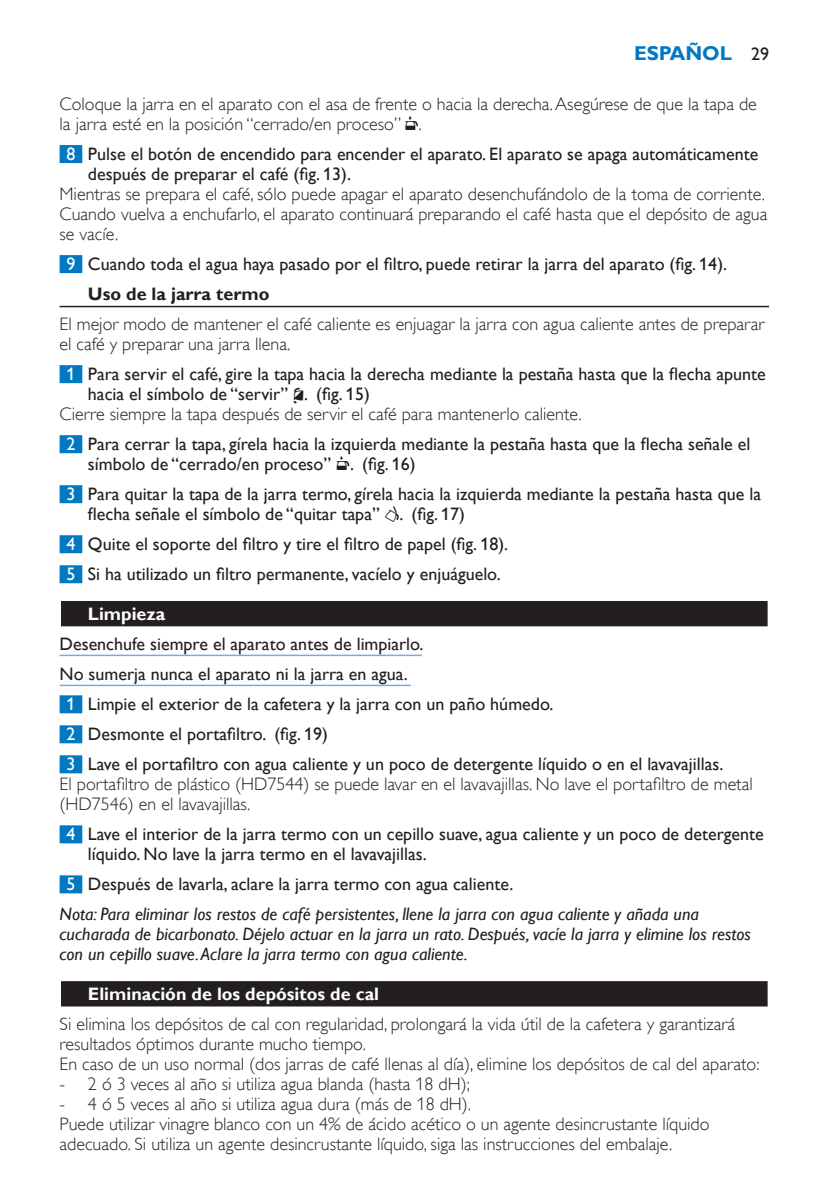
<style>
.page{position:relative;width:840px;height:1191px;background:#fff}
.page>*{position:absolute;margin:0;border:0;box-sizing:border-box;transform-origin:0 0}
.t1{font:700 20px "Gill Sans Alt One WGL";color:#0079c2}
.t2{font:18px/20px "Gill Sans Alt One WGL";color:#231f20}
.t3{font:18px/20px "Gill Sans Alt One WGL Light";color:#231f20}
.t4{font:italic 18px/30px "Gill Sans Alt One WGL";color:#231f20}
.t5{font:700 18px "Gill Sans Alt One WGL";color:#fff}
.s1{font-weight:400;font-size:18px;color:#231f20}
.s2{font-family:"Philipslll Font"}
.s3{color:#fff}
.s4{font-weight:700}
.s5{font-style:normal;color:#fff}
.s6{font-style:normal}
</style>
<div class="page">
<div style="left:60px;top:145px;width:22px;height:18px;background:#0079c2"></div>
<div style="left:60px;top:255px;width:22px;height:18px;background:#0079c2"></div>
<hr style="left:60px;top:306px;width:708px;height:1px;background:#231f20">
<div style="left:60px;top:365px;width:22px;height:18px;background:#0079c2"></div>
<div style="left:60px;top:435px;width:22px;height:18px;background:#0079c2"></div>
<div style="left:60px;top:485px;width:22px;height:18px;background:#0079c2"></div>
<div style="left:60px;top:535px;width:22px;height:18px;background:#0079c2"></div>
<div style="left:60px;top:565px;width:22px;height:18px;background:#0079c2"></div>
<div style="left:60px;top:600px;width:708px;height:28px;background:#b3b1b2"></div>
<div style="left:61px;top:601px;width:706px;height:25px;background:#231f20"></div>
<hr style="left:60px;top:654px;width:361px;height:2px;background:#7aabdb">
<hr style="left:60px;top:684px;width:350px;height:2px;background:#7aabdb">
<div style="left:60px;top:695px;width:22px;height:18px;background:#0079c2"></div>
<div style="left:60px;top:725px;width:22px;height:18px;background:#0079c2"></div>
<div style="left:60px;top:755px;width:22px;height:18px;background:#0079c2"></div>
<div style="left:60px;top:825px;width:22px;height:18px;background:#0079c2"></div>
<div style="left:60px;top:875px;width:22px;height:18px;background:#0079c2"></div>
<div style="left:60px;top:980px;width:708px;height:28px;background:#8d8b8c"></div>
<div style="left:61px;top:981px;width:706px;height:25px;background:#231f20"></div>
<p class="t1" style="left:633px;top:40px;width:136px">Español <span class="s1">29</span></p>
<p class="t3" style="left:60px;top:94px;width:698px">Coloque la jarra en el aparato con el asa de frente o hacia la derecha. Asegúrese de que la tapa de la jarra esté en la posición “cerrado/en proceso” <span class="s2">R</span>.</p>
<p class="t2" style="left:88px;top:144px;width:671px;text-indent:-21px"><span class="s3">8</span> Pulse el botón de encendido para encender el aparato. El aparato se apaga automáticamente después de preparar el café (fig. 13).</p>
<p class="t3" style="left:60px;top:184px;width:709px">Mientras se prepara el café, sólo puede apagar el aparato desenchufándolo de la toma de corriente.<br>Cuando vuelva a enchufarlo, el aparato continuará preparando el café hasta que el depósito de agua se vacíe.</p>
<p class="t2" style="left:88px;top:249px;width:640px;line-height:30px;text-indent:-22px"><span class="s3">9</span> Cuando toda el agua haya pasado por el filtro, puede retirar la jarra del aparato (fig. 14).<br><span class="s4">Uso de la jarra termo</span></p>
<p class="t3" style="left:60px;top:314px;width:705px">El mejor modo de mantener el café caliente es enjuagar la jarra con agua caliente antes de preparar el café y preparar una jarra llena.</p>
<p class="t2" style="left:88px;top:364px;width:678px;text-indent:-22px"><span class="s3">1</span> Para servir el café, gire la tapa hacia la derecha mediante la pestaña hasta que la flecha apunte hacia el símbolo de “servir” <span class="s2">E</span>. (fig. 15)</p>
<p class="t3" style="left:60px;top:404px;width:523px">Cierre siempre la tapa después de servir el café para mantenerlo caliente.</p>
<p class="t2" style="left:88px;top:434px;width:663px;text-indent:-22px"><span class="s3">2</span> Para cerrar la tapa, gírela hacia la izquierda mediante la pestaña hasta que la flecha señale el símbolo de “cerrado/en proceso” <span class="s2">R</span>. (fig. 16)</p>
<p class="t2" style="left:88px;top:484px;width:674px;text-indent:-22px"><span class="s3">3</span> Para quitar la tapa de la jarra termo, gírela hacia la izquierda mediante la pestaña hasta que la flecha señale el símbolo de “quitar tapa” <span class="s2">T</span>. (fig. 17)</p>
<p class="t2" style="left:66px;top:529px;width:443px;line-height:30px"><span class="s3">4</span> Quite el soporte del filtro y tire el filtro de papel (fig. 18).<br><span class="s3">5</span> Si ha utilizado un filtro permanente, vacíelo y enjuáguelo.</p>
<p class="t5" style="left:88px;top:602px;width:79px">Limpieza</p>
<p class="t2" style="left:60px;top:634px;width:365px">Desenchufe siempre el aparato antes de limpiarlo.</p>
<p class="t2" style="left:60px;top:664px;width:349px">No sumerja nunca el aparato ni la jarra en agua.</p>
<p class="t2" style="left:66px;top:694px;width:488px"><span class="s3">1</span> Limpie el exterior de la cafetera y la jarra con un paño húmedo.</p>
<p class="t2" style="left:66px;top:724px;width:263px"><span class="s3">2</span> Desmonte el portafiltro. (fig. 19)</p>
<p class="t2" style="left:66px;top:754px;width:658px"><span class="s3">3</span> Lave el portafiltro con agua caliente y un poco de detergente líquido o en el lavavajillas.</p>
<p class="t3" style="left:60px;top:774px;width:694px">El portafiltro de plástico (HD7544) se puede lavar en el lavavajillas. No lave el portafiltro de metal (HD7546) en el lavavajillas.</p>
<p class="t2" style="left:88px;top:824px;width:677px;text-indent:-22px"><span class="s3">4</span> Lave el interior de la jarra termo con un cepillo suave, agua caliente y un poco de detergente líquido. No lave la jarra termo en el lavavajillas.</p>
<p class="t4" style="left:60px;top:869px;width:640px;text-indent:7px"><span class="s5">5</span> <span class="s6">Después de lavarla, aclare la jarra termo con agua caliente.<br></span>Nota: Para eliminar los restos de café persistentes, llene la jarra con agua caliente y añada una</p>
<p class="t4" style="left:60px;top:924px;width:692px;line-height:20px">cucharada de bicarbonato. Déjelo actuar en la jarra un rato. Después, vacíe la jarra y elimine los restos con un cepillo suave. Aclare la jarra termo con agua caliente.</p>
<p class="t5" style="left:88px;top:982px;width:292px">Eliminación de los depósitos de cal</p>
<p class="t3" style="left:60px;top:1014px;width:701px">Si elimina los depósitos de cal con regularidad, prolongará la vida útil de la cafetera y garantizará resultados óptimos durante mucho tiempo.<br>En caso de un uso normal (dos jarras de café llenas al día), elimine los depósitos de cal del aparato:</p>
<p class="t3" style="left:60px;top:1074px;width:411px">- 2 ó 3 veces al año si utiliza agua blanda (hasta 18 dH);</p>
<p class="t3" style="left:60px;top:1094px;width:651px">- 4 ó 5 veces al año si utiliza agua dura (más de 18 dH).<br>Puede utilizar vinagre blanco con un 4% de ácido acético o un agente desincrustante líquido adecuado. Si utiliza un agente desincrustante líquido, siga las instrucciones del embalaje.</p>
</div>
